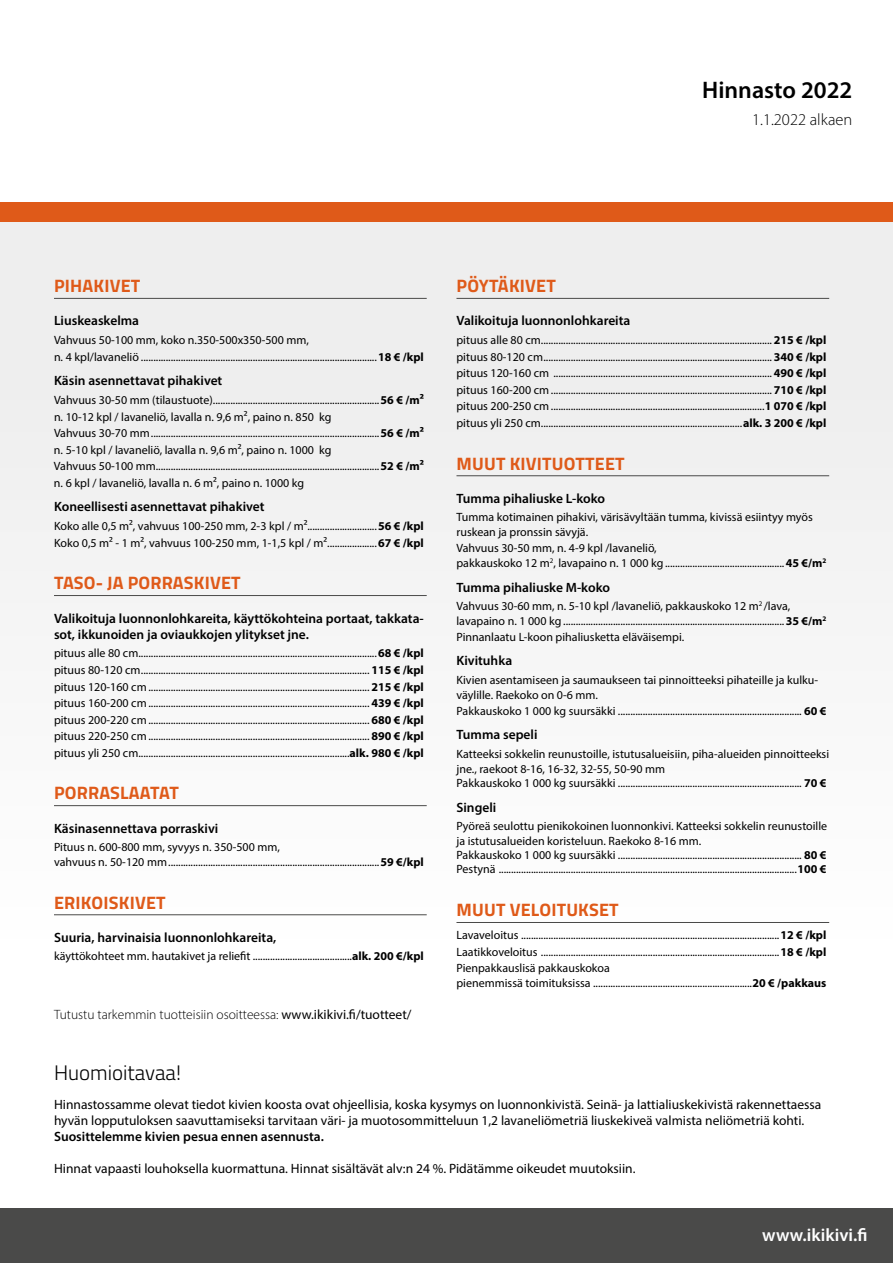
<style>
.page{position:relative;width:893px;height:1263px;background:#fff}
.page>*{position:absolute;margin:0;border:0;box-sizing:border-box;transform-origin:0 0}
.t1{font:600 24px "Myriad Pro";color:#000}
.t2{font:300 21px "Titillium Web";color:#000}
.t3{font:700 18px "Titillium Web";letter-spacing:.01em;color:#df5a19}
.t4{font:600 18px "Myriad Pro";letter-spacing:.005em;color:#fff}
.t5{font:300 16.5px "Myriad Pro";color:#000}
.t6{font:600 13.5px/16.2px "Myriad Pro";color:#000}
.t7{font:13.5px/16.2px "Myriad Pro";color:#000}
.t8{font:300 13.5px "Myriad Pro";color:#000}
.t9{font:12px/16.5px "Myriad Pro";color:#000}
.s1{font-weight:700}
.s2{font-weight:400}
</style>
<div class="page">
<div style="left:0;top:1209px;width:893px;height:54px;background:#4a4a49"></div>
<div style="left:0;top:223px;width:893px;height:751px;background:#f4f4f4"></div>
<div style="left:0;top:203px;width:893px;height:19px;background:#df5a19"></div>
<hr style="left:54px;top:298px;width:373px;height:1px;background:#4a4a49">
<hr style="left:54px;top:595px;width:373px;height:1px;background:#4a4a49">
<hr style="left:54px;top:805px;width:373px;height:1px;background:#4a4a49">
<hr style="left:54px;top:914px;width:373px;height:1px;background:#4a4a49">
<hr style="left:456px;top:298px;width:373px;height:1px;background:#4a4a49">
<hr style="left:456px;top:475px;width:373px;height:1px;background:#4a4a49">
<hr style="left:456px;top:922px;width:373px;height:1px;background:#4a4a49">
<h1 class="t1" style="left:702px;top:75px;width:152px">Hinnasto 2022</h1>
<h3 class="t5" style="left:752px;top:110px;width:102px">1.1.2022 alkaen</h3>
<h3 class="t3" style="left:54px;top:272px;width:88px">PIHAKIVET</h3>
<p class="t6" style="left:54px;top:312px;width:87px">Liuskeaskelma</p>
<p class="t9" style="left:54px;top:332px;width:371px">Vahvuus 50-100 mm, koko n.350-500x350-500 mm,<br>n. 4 kpl/lavaneliö ...............................................................................................<span class="s1">18 € /kpl</span></p>
<p class="t6" style="left:54px;top:372px;width:170px">Käsin asennettavat pihakivet</p>
<p class="t9" style="left:54px;top:391px;width:371px">Vahvuus 30-50 mm (tilaustuote)...................................................................<span class="s1">56 € /m² </span>n. 10-12 kpl / lavaneliö, lavalla n. 9,6 m², paino n. 850 kg<br>Vahvuus 30-70 mm............................................................................................<span class="s1">56 € /m² </span>n. 5-10 kpl / lavaneliö, lavalla n. 9,6 m², paino n. 1000 kg<br>Vahvuus 50-100 mm..........................................................................................<span class="s1">52 € /m² </span>n. 6 kpl / lavaneliö, lavalla n. 6 m², paino n. 1000 kg</p>
<p class="t6" style="left:54px;top:498px;width:212px">Koneellisesti asennettavat pihakivet</p>
<p class="t9" style="left:54px;top:517px;width:371px">Koko alle 0,5 m², vahvuus 100-250 mm, 2-3 kpl / m²............................<span class="s1">56 € /kpl<br></span>Koko 0,5 m² - 1 m², vahvuus 100-250 mm, 1-1,5 kpl / m²....................<span class="s1">67 € /kpl</span></p>
<h3 class="t3" style="left:54px;top:569px;width:188px">TASO- JA PORRASKIVET</h3>
<p class="t6" style="left:54px;top:610px;width:371px">Valikoituja luonnonlohkareita, käyttökohteina portaat, takkata&shy;sot, ikkunoiden ja oviaukkojen ylitykset jne.</p>
<p class="t9" style="left:54px;top:645px;width:371px;text-align:justify">pituus alle 80 cm................................................................................................<span class="s1">68 € /kpl </span>pituus 80-120 cm............................................................................................ <span class="s1">115 € /kpl </span>pituus 120-160 cm ......................................................................................... <span class="s1">215 € /kpl </span>pituus 160-200 cm ......................................................................................... <span class="s1">439 € /kpl </span>pituus 200-220 cm ......................................................................................... <span class="s1">680 € /kpl </span>pituus 220-250 cm ......................................................................................... <span class="s1">890 € /kpl </span>pituus yli 250 cm.....................................................................................<span class="s1">alk. 980 € /kpl</span></p>
<h3 class="t3" style="left:54px;top:779px;width:126px">PORRASLAATAT</h3>
<p class="t6" style="left:54px;top:820px;width:166px">Käsinasennettava porraskivi</p>
<p class="t9" style="left:54px;top:840px;width:371px;line-height:14.4px">Pituus n. 600-800 mm, syvyys n. 350-500 mm,<br>vahvuus n. 50-120 mm.....................................................................................<span class="s1">59 €/kpl</span></p>
<h3 class="t3" style="left:54px;top:888px;width:113px">ERIKOISKIVET</h3>
<p class="t6" style="left:54px;top:929px;width:224px">Suuria, harvinaisia luonnonlohkareita,</p>
<p class="t9" style="left:54px;top:948px;width:371px">käyttökohteet mm. hautakivet ja reliefit ........................................<span class="s1">alk. 200 €/kpl</span></p>
<p class="t8" style="left:54px;top:1007px;width:359px">Tutustu tarkemmin tuotteisiin osoitteessa: <span class="s2">www.ikikivi.fi/tuotteet/</span></p>
<h3 class="t3" style="left:457px;top:272px;width:101px">PÖYTÄKIVET</h3>
<p class="t6" style="left:456px;top:312px;width:175px">Valikoituja luonnonlohkareita</p>
<p class="t9" style="left:456px;top:332px;width:371px;text-align:justify">pituus alle 80 cm............................................................................................. <span class="s1">215 € /kpl </span>pituus 80-120 cm............................................................................................ <span class="s1">340 € /kpl </span>pituus 120-160 cm ........................................................................................ <span class="s1">490 € /kpl </span>pituus 160-200 cm ......................................................................................... <span class="s1">710 € /kpl </span>pituus 200-250 cm ......................................................................................<span class="s1">1 070 € /kpl </span>pituus yli 250 cm.................................................................................<span class="s1">alk. 3 200 € /kpl</span></p>
<h3 class="t3" style="left:457px;top:449px;width:170px">MUUT KIVITUOTTEET</h3>
<p class="t6" style="left:456px;top:490px;width:150px">Tumma pihaliuske L-koko</p>
<p class="t9" style="left:456px;top:510px;width:358px;line-height:14.4px">Tumma kotimainen pihakivi, värisävyltään tumma, kivissä esiintyy myös ruskean ja pronssin sävyjä.</p>
<p class="t9" style="left:456px;top:541px;width:371px;line-height:14.4px">Vahvuus 30-50 mm, n. 4-9 kpl /lavaneliö,<br>pakkauskoko 12 m<sup>2</sup>, lavapaino n. 1 000 kg ................................................<span class="s1">45 €/m</span><sup>2</sup></p>
<p class="t6" style="left:456px;top:578px;width:155px">Tumma pihaliuske M-koko</p>
<p class="t9" style="left:456px;top:599px;width:371px;line-height:14.4px">Vahvuus 30-60 mm, n. 5-10 kpl /lavaneliö, pakkauskoko 12 m<sup>2</sup> /lava, lavapaino n. 1 000 kg .........................................................................................<span class="s1">35 €/m</span><sup>2</sup></p>
<p class="t9" style="left:456px;top:628px;width:229px">Pinnanlaatu L-koon pihaliusketta eläväisempi.</p>
<p class="t6" style="left:456px;top:652px;width:57px">Kivituhka</p>
<p class="t9" style="left:456px;top:673px;width:363px;line-height:14.4px">Kivien asentamiseen ja saumaukseen tai pinnoitteeksi pihateille ja kulku&shy;väylille. Raekoko on 0-6 mm.</p>
<p class="t9" style="left:456px;top:702px;width:371px">Pakkauskoko 1 000 kg suursäkki .......................................................................... <span class="s1">60 €</span></p>
<p class="t6" style="left:456px;top:726px;width:83px">Tumma sepeli</p>
<p class="t9" style="left:456px;top:747px;width:374px;line-height:14.4px">Katteeksi sokkelin reunustoille, istutusalueisiin, piha-alueiden pinnoitteeksi jne., raekoot 8-16, 16-32, 32-55, 50-90 mm<br>Pakkauskoko 1 000 kg suursäkki .......................................................................... <span class="s1">70 €</span></p>
<p class="t6" style="left:456px;top:799px;width:41px">Singeli</p>
<p class="t9" style="left:456px;top:819px;width:372px;line-height:14.4px">Pyöreä seulottu pienikokoinen luonnonkivi. Katteeksi sokkelin reunustoille ja istutusalueiden koristeluun. Raekoko 8-16 mm.<br>Pakkauskoko 1 000 kg suursäkki .......................................................................... <span class="s1">80 € </span>Pestynä ........................................................................................................................<span class="s1">100 €</span></p>
<h3 class="t3" style="left:457px;top:896px;width:164px">MUUT VELOITUKSET</h3>
<p class="t9" style="left:456px;top:927px;width:371px;text-align:justify">Lavaveloitus ........................................................................................................<span class="s1">12 € /kpl </span>Laatikkoveloitus ................................................................................................<span class="s1">18 € /kpl </span>Pienpakkauslisä pakkauskokoa</p>
<p class="t9" style="left:456px;top:974px;width:371px">pienemmissä toimituksissa ................................................................<span class="s1">20 € /pakkaus</span></p>
<h2 class="t2" style="left:54px;top:1057px;width:129px">Huomioitavaa!</h2>
<p class="t7" style="left:54px;top:1096px;width:769px">Hinnastossamme olevat tiedot kivien koosta ovat ohjeellisia, koska kysymys on luonnonkivistä. Seinä- ja lattialiuskekivistä rakennettaessa hyvän lopputuloksen saavuttamiseksi tarvitaan väri- ja muotosommitteluun 1,2 lavaneliömetriä liuskekiveä valmista neliömetriä kohti.</p>
<p class="t6" style="left:54px;top:1128px;width:271px">Suosittelemme kivien pesua ennen asennusta.</p>
<p class="t7" style="left:54px;top:1160px;width:583px">Hinnat vapaasti louhoksella kuormattuna. Hinnat sisältävät alv:n 24 %. Pidätämme oikeudet muutoksiin.</p>
<h3 class="t4" style="left:762px;top:1224px;width:107px">www.ikikivi.fi</h3>
</div>
